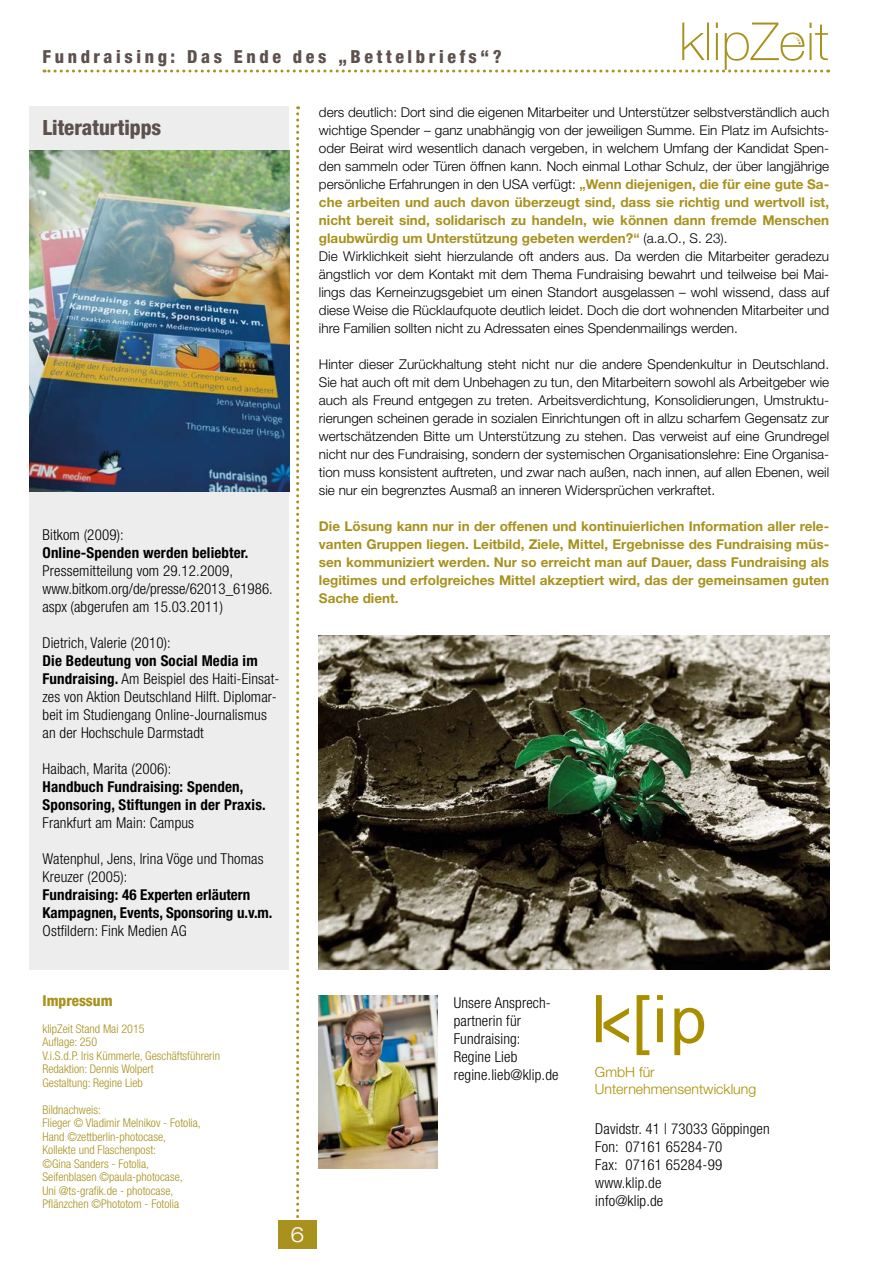
<style>
.page{position:relative;width:893px;height:1263px;background:#fff}
.page>*{position:absolute;margin:0;border:0;box-sizing:border-box;transform-origin:0 0}
.helv_87_11-12_grau{font:800 condensed 21px "Helvetica Neue LT Std";color:#5d514d}
.helv_33_14_18{font:300 expanded 21px "Helvetica Neue LT Std";color:#fff}
.helv_47_10-12{font:800 condensed 18px "Helvetica Neue LT Std";letter-spacing:.2em;color:#5d514d}
.helv_47_10-12-2{font:300 condensed 15px/18px "Helvetica Neue LT Std";letter-spacing:.01em;color:#000}
.helv_47_10-12-3{font:700 condensed 15px/18px "Helvetica Neue LT Std";letter-spacing:.01em;color:#000}
.helv_47_8-9{font:800 condensed 15px "Helvetica Neue LT Std";color:#a8911d}
.t1{font:300 14.1px/17px "Helvetica Neue LT Std";color:#a98f00}
.helv_45_9_12{font:300 13.5px/18px "Helvetica Neue LT Std";color:#000;text-align:justify}
.helv_45_9_12-2{font:700 13.5px/18px "Helvetica Neue LT Std";color:#a8911d;text-align:justify}
.helv_47_8-9-2{font:300 condensed 12px "Helvetica Neue LT Std";color:#a8911d}
.s1{font-weight:300}
.s2{font-weight:700}
.s3{font-weight:700;color:#a8911d}
</style>
<div class="page">
<div style="left:30px;top:106px;width:259px;height:863px;background:#ededed"></div>
<svg style="left:296px;top:106px;width:3px;height:1112px"></svg>
<svg style="left:44px;top:23px;width:785px;height:50px"></svg>
<div style="left:279px;top:1220px;width:38px;height:29px;background:#a8911d"></div>
<img style="left:319px;top:636px;width:510px;height:333px">
<img style="left:30px;top:151px;width:259px;height:340px">
<svg style="left:596px;top:995px;width:108px;height:60px"></svg>
<img style="left:319px;top:995px;width:119px;height:174px">
<p class="helv_47_10-12" style="left:43px;top:45px;width:461px">Fundraising: Das Ende des „Bettelbriefs“?</p>
<p class="helv_87_11-12_grau" style="left:43px;top:115px;width:120px">Literaturtipps</p>
<p class="helv_47_10-12-2" style="left:43px;top:526px;width:83px">Bitkom (2009):</p>
<p class="helv_47_10-12-3" style="left:43px;top:543px;width:207px">Online-Spenden werden beliebter.<br><span class="s1">Pressemitteilung vom 29.12.2009,</span></p>
<p class="helv_47_10-12-2" style="left:43px;top:580px;width:232px">www.bitkom.org/de/presse/62013_61986. aspx (abgerufen am 15.03.2011)</p>
<p class="helv_47_10-12-2" style="left:43px;top:634px;width:130px">Dietrich, Valerie (2010):</p>
<p class="helv_47_10-12-2" style="left:43px;top:652px;width:239px"><span class="s2">Die Bedeutung von Social Media im Fundraising.</span> Am Beispiel des Haiti-Einsat&shy;zes von Aktion Deutschland Hilft. Diplomar&shy;beit im Studiengang Online-Journalismus an der Hochschule Darmstadt</p>
<p class="helv_47_10-12-2" style="left:43px;top:760px;width:130px">Haibach, Marita (2006):</p>
<p class="helv_47_10-12-3" style="left:43px;top:777px;width:225px">Handbuch Fundraising: Spenden,<br>Sponsoring, Stiftungen in der Praxis.<br><span class="s1">Frankfurt am Main: Campus</span></p>
<p class="helv_47_10-12-2" style="left:43px;top:850px;width:223px">Watenphul, Jens, Irina Vöge und Thomas<br>Kreuzer (2005):</p>
<p class="helv_47_10-12-3" style="left:43px;top:885px;width:232px">Fundraising: 46 Experten erläutern<br>Kampagnen, Events, Sponsoring u.v.m.</p>
<p class="helv_47_10-12-2" style="left:43px;top:922px;width:146px">Ostfildern: Fink Medien AG</p>
<p class="helv_45_9_12" style="left:319px;top:103px;width:512px">ders deutlich: Dort sind die eigenen Mitarbeiter und Unterstützer selbstverständlich auch wichtige Spender – ganz unabhängig von der jeweiligen Summe. Ein Platz im Aufsichts&shy;oder Beirat wird wesentlich danach vergeben, in welchem Umfang der Kandidat Spen&shy;den sammeln oder Türen öffnen kann. Noch einmal Lothar Schulz, der über langjährige persönliche Erfahrungen in den USA verfügt: <span class="s3">„Wenn diejenigen, die für eine gute Sa&shy;che arbeiten und auch davon überzeugt sind, dass sie richtig und wertvoll ist, nicht bereit sind, solidarisch zu handeln, wie können dann fremde Menschen glaubwürdig um Unterstützung gebeten werden?“</span> (a.a.O., S. 23).</p>
<p class="helv_45_9_12" style="left:319px;top:247px;width:512px">Die Wirklichkeit sieht hierzulande oft anders aus. Da werden die Mitarbeiter geradezu ängstlich vor dem Kontakt mit dem Thema Fundraising bewahrt und teilweise bei Mai&shy;lings das Kerneinzugsgebiet um einen Standort ausgelassen – wohl wissend, dass auf diese Weise die Rücklaufquote deutlich leidet. Doch die dort wohnenden Mitarbeiter und ihre Familien sollten nicht zu Adressaten eines Spendenmailings werden.</p>
<p class="helv_45_9_12" style="left:319px;top:355px;width:512px">Hinter dieser Zurückhaltung steht nicht nur die andere Spendenkultur in Deutschland.<br>Sie hat auch oft mit dem Unbehagen zu tun, den Mitarbeitern sowohl als Arbeitgeber wie auch als Freund entgegen zu treten. Arbeitsverdichtung, Konsolidierungen, Umstruktu&shy;rierungen scheinen gerade in sozialen Einrichtungen oft in allzu scharfem Gegensatz zur wertschätzenden Bitte um Unterstützung zu stehen. Das verweist auf eine Grundregel nicht nur des Fundraising, sondern der systemischen Organisationslehre: Eine Organisa&shy;tion muss konsistent auftreten, und zwar nach außen, nach innen, auf allen Ebenen, weil sie nur ein begrenztes Ausmaß an inneren Widersprüchen verkraftet.</p>
<p class="helv_45_9_12-2" style="left:319px;top:517px;width:512px">Die Lösung kann nur in der offenen und kontinuierlichen Information aller rele&shy;vanten Gruppen liegen. Leitbild, Ziele, Mittel, Ergebnisse des Fundraising müs&shy;sen kommuniziert werden. Nur so erreicht man auf Dauer, dass Fundraising als legitimes und erfolgreiches Mittel akzeptiert wird, das der gemeinsamen guten Sache dient.</p>
<p class="helv_47_8-9" style="left:43px;top:991px;width:72px">Impressum</p>
<p class="helv_47_8-9-2" style="left:43px;top:1022px;width:104px">klipZeit Stand Mai 2015</p>
<p class="helv_47_8-9-2" style="left:43px;top:1035px;width:56px">Auflage: 250</p>
<p class="helv_47_8-9-2" style="left:43px;top:1049px;width:179px">V.i.S.d.P. Iris Kümmerle, Geschäftsführerin</p>
<p class="helv_47_8-9-2" style="left:43px;top:1062px;width:113px">Redaktion: Dennis Wolpert</p>
<p class="helv_47_8-9-2" style="left:43px;top:1076px;width:102px">Gestaltung: Regine Lieb</p>
<p class="helv_47_8-9-2" style="left:43px;top:1103px;width:60px">Bildnachweis:</p>
<p class="helv_47_8-9-2" style="left:43px;top:1116px;width:160px">Flieger © Vladimir Melnikov - Fotolia,</p>
<p class="helv_47_8-9-2" style="left:43px;top:1130px;width:125px">Hand ©zettberlin-photocase,</p>
<p class="helv_47_8-9-2" style="left:43px;top:1143px;width:115px">Kollekte und Flaschenpost:</p>
<p class="helv_47_8-9-2" style="left:43px;top:1157px;width:108px">©Gina Sanders - Fotolia,</p>
<p class="helv_47_8-9-2" style="left:43px;top:1170px;width:142px">Seifenblasen ©paula-photocase,</p>
<p class="helv_47_8-9-2" style="left:43px;top:1184px;width:132px">Uni @ts-grafik.de - photocase,</p>
<p class="helv_47_8-9-2" style="left:43px;top:1197px;width:138px">Pflänzchen ©Phototom - Fotolia</p>
<p class="helv_33_14_18" style="left:291px;top:1222px;width:16px">6</p>
<p class="helv_47_10-12-2" style="left:454px;top:994px;width:99px">Unsere Ansprech&shy;partnerin für</p>
<p class="helv_47_10-12-2" style="left:454px;top:1030px;width:68px">Fundraising:</p>
<p class="helv_47_10-12-2" style="left:454px;top:1048px;width:65px">Regine Lieb</p>
<p class="helv_47_10-12-2" style="left:454px;top:1066px;width:106px">regine.lieb@klip.de</p>
<p class="t1" style="left:595px;top:1063px;width:163px">GmbH für<br>Unternehmensentwicklung</p>
<p class="helv_47_10-12-2" style="left:595px;top:1120px;width:176px">Davidstr. 41 | 73033 Göppingen</p>
<p class="helv_47_10-12-2" style="left:595px;top:1138px;width:128px">Fon: 07161 65284-70</p>
<p class="helv_47_10-12-2" style="left:595px;top:1156px;width:128px">Fax: 07161 65284-99</p>
<p class="helv_47_10-12-2" style="left:595px;top:1174px;width:68px">www.klip.de</p>
<p class="helv_47_10-12-2" style="left:595px;top:1192px;width:70px">info@klip.de</p>
</div>
